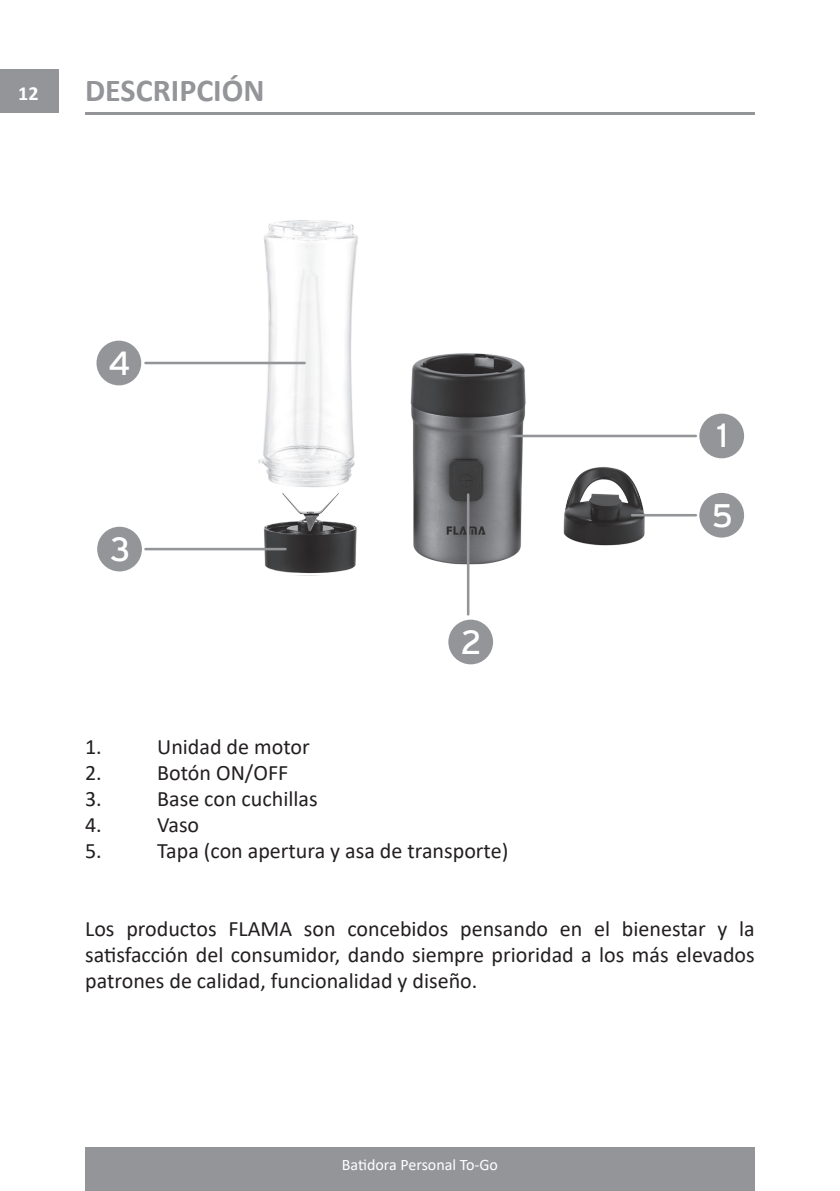
<style>
.page{position:relative;width:840px;height:1191px;background:#fff}
.page>*{position:absolute;margin:0;border:0;box-sizing:border-box;transform-origin:0 0}
.t1{font:33.4px "Interstate";color:#fff}
.t2{font:700 32px "Calibri";color:#939598}
.t3{font:22px/26px "Calibri";color:#231f20;text-align:justify}
.t4{font:700 20px "Calibri";color:#fff}
.t5{font:16px "Calibri";color:#fff}
</style>
<div class="page">
<div style="left:85px;top:1147px;width:669px;height:44px;background:#939598"></div>
<div style="left:0;top:69px;width:58px;height:44px;background:#939598"></div>
<hr style="left:85px;top:112px;width:669px;height:3px;background:#939598">
<img style="left:467px;top:434px;width:218px;height:203px">
<img style="left:97px;top:220px;width:483px;height:356px">
<div style="left:699px;top:413px;width:44px;height:45px;background:#939598;border-radius:50%"></div>
<div style="left:699px;top:493px;width:44px;height:44px;background:#939598;border-radius:50%"></div>
<div style="left:448px;top:619px;width:45px;height:45px;background:#939598;border-radius:50%"></div>
<div style="left:96px;top:341px;width:45px;height:44px;background:#939598;border-radius:50%"></div>
<div style="left:97px;top:527px;width:45px;height:44px;background:#939598;border-radius:50%"></div>
<hr style="left:509px;top:435px;width:186px;height:2px;background:#939598">
<hr style="left:145px;top:362px;width:159px;height:2px;background:#939598">
<hr style="left:145px;top:548px;width:140px;height:2px;background:#939598">
<hr style="left:631px;top:514px;width:64px;height:2px;background:#939598">
<hr style="left:466px;top:494px;width:3px;height:120px;background:#939598">
<p class="t4" style="left:18px;top:79px;width:22px">12</p>
<p class="t2" style="left:85px;top:67px;width:181px">DESCRIPCIÓN</p>
<p class="t1" style="left:108px;top:344px;width:24px">4</p>
<p class="t1" style="left:110px;top:530px;width:22px">3</p>
<p class="t1" style="left:460px;top:623px;width:23px">2</p>
<p class="t3" style="left:85px;top:733px;width:18px">1.</p>
<p class="t3" style="left:157px;top:733px;width:154px">Unidad de motor</p>
<p class="t3" style="left:85px;top:759px;width:18px">2.</p>
<p class="t3" style="left:157px;top:759px;width:132px">Botón ON/OFF</p>
<p class="t3" style="left:85px;top:785px;width:18px">3.</p>
<p class="t3" style="left:157px;top:785px;width:162px">Base con cuchillas</p>
<p class="t3" style="left:85px;top:811px;width:18px">4.</p>
<p class="t3" style="left:157px;top:811px;width:43px">Vaso</p>
<p class="t3" style="left:85px;top:837px;width:18px">5.</p>
<p class="t3" style="left:157px;top:837px;width:352px">Tapa (con apertura y asa de transporte)</p>
<p class="t1" style="left:716px;top:417px;width:13px">1</p>
<p class="t1" style="left:711px;top:496px;width:23px">5</p>
<p class="t3" style="left:85px;top:915px;width:670px">Los productos FLAMA son concebidos pensando en el bienestar y la satisfacción del consumidor, dando siempre prioridad a los más elevados patrones de calidad, funcionalidad y diseño.</p>
<p class="t5" style="left:342px;top:1153px;width:158px">Batidora Personal To-Go</p>
</div>
